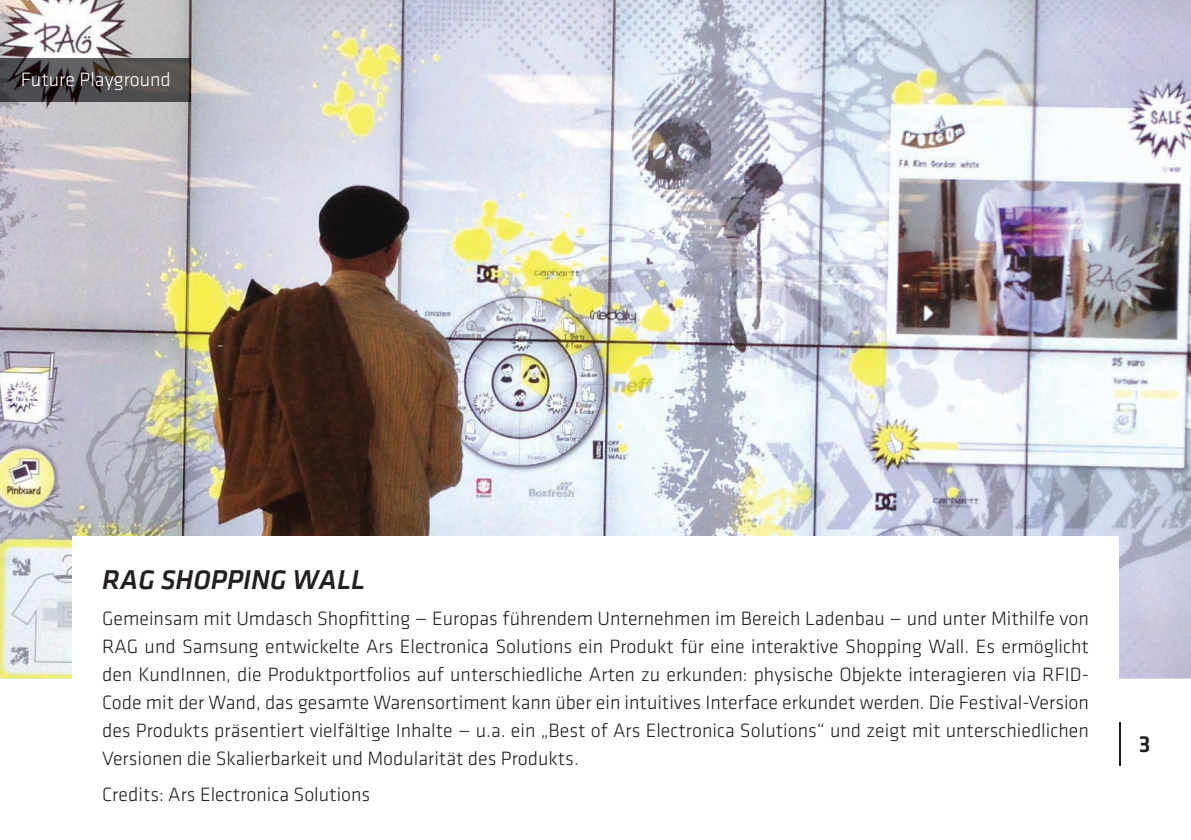
<style>
.page{position:relative;width:1191px;height:840px;background:#fff}
.page>*{position:absolute;margin:0;border:0;box-sizing:border-box;transform-origin:0 0}
.t1{font:italic 500 28px "Klavika";color:#231f20}
.t2{font:500 24px "Klavika";color:#231f20}
.t3{font:300 20px/28px "Klavika";color:#231f20;text-align:justify}
.t4{font:300 20px "Klavika";color:#fff}
</style>
<div class="page">
<img style="left:0;top:0;width:1191px;height:678px">
<hr style="left:1119px;top:722px;width:1px;height:43px;background:#231f20">
<div style="left:72px;top:536px;width:1047px;height:240px;background:#fff"></div>
<img style="left:0;top:58px;width:190px;height:44px">
<p class="t4" style="left:21px;top:69px;width:152px">Future Playground</p>
<h1 class="t1" style="left:102px;top:560px;width:265px">RAG SHOPPING WALL</h1>
<p class="t3" style="left:102px;top:604px;width:988px">Gemeinsam mit Umdasch Shopfitting — Europas führendem Unternehmen im Bereich Ladenbau — und unter Mithilfe von RAG und Samsung entwickelte Ars Electronica Solutions ein Produkt für eine interaktive Shopping Wall. Es ermöglicht den KundInnen, die Produktportfolios auf unterschiedliche Arten zu erkunden: physische Objekte interagieren via RFID-Code mit der Wand, das gesamte Warensortiment kann über ein intuitives Interface erkundet werden. Die Festival-Version des Produkts präsentiert vielfältige Inhalte — u.a. ein „Best of Ars Electronica Solutions“ und zeigt mit unterschiedlichen Versionen die Skalierbarkeit und Modularität des Produkts.</p>
<p class="t3" style="left:102px;top:780px;width:270px">Credits: Ars Electronica Solutions</p>
<p class="t2" style="left:1138px;top:730px;width:13px">3</p>
</div>
